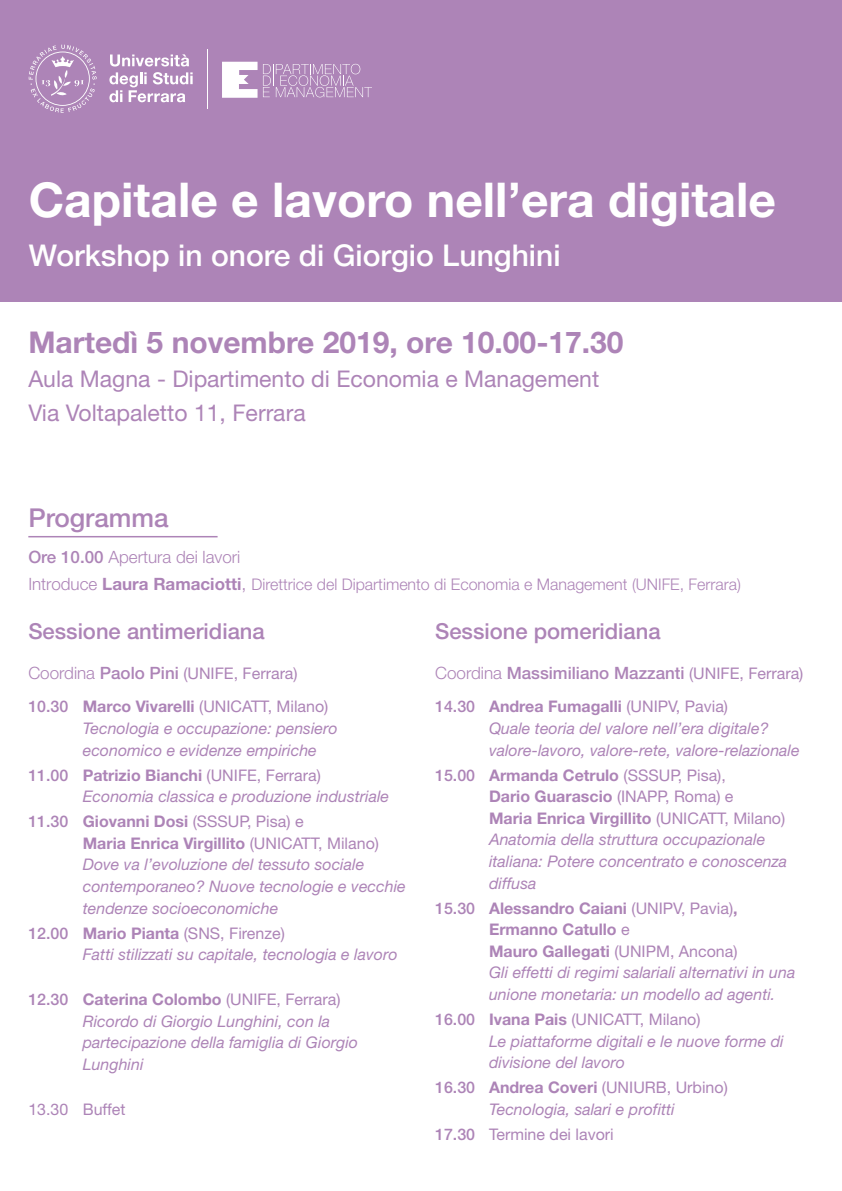
<style>
.page{position:relative;width:842px;height:1191px;background:#fff}
.page>*{position:absolute;margin:0;border:0;box-sizing:border-box;transform-origin:0 0}
.t1{font:700 48px "Helvetica Neue";color:#fff}
.t2{font:700 30px "Helvetica Neue";color:#ad84b7}
.t3{font:500 30px "Helvetica Neue";color:#fff}
.t4{font:500 26px "Helvetica Neue";color:#ad84b7}
.t5{font:23px "Helvetica Neue";color:#ad84b7}
.t6{font:500 22px "Helvetica Neue";color:#ad84b7}
.t7{font:500 17px "Helvetica Neue";color:#ad84b7}
.t8{font:300 17px "Helvetica Neue";color:#ad84b7}
.t9{font:italic 16px/21.6px "Helvetica Neue";color:#ad84b7}
.t10{font:700 16px "Helvetica Neue";color:#ad84b7}
.t11{font:16px "Helvetica Neue";color:#ad84b7}
.t12{font:300 16px "Helvetica Neue";color:#ad84b7}
.t13{font:500 16px "Helvetica Neue";color:#ad84b7}
.s1{font-weight:500}
.s2{font-size:17px}
.s3{font-weight:700;font-size:17px}
.s4{font-size:18px}
.s5{font-weight:300;font-size:17px}
.s6{font-weight:500;font-size:17px}
.s7{font-weight:300}
.s8{font-weight:400;font-size:16px}
.s9{font-weight:700;font-style:normal}
.s10{font-style:normal}
.s11{font-weight:400}
.s12{font-weight:700}
</style>
<div class="page">
<div style="left:0;top:0;width:842px;height:301px;background:#ad84b7"></div>
<svg style="left:109px;top:54px;width:84px;height:48px"></svg>
<hr style="left:207px;top:49px;width:1px;height:60px;background:#fff">
<svg style="left:29px;top:45px;width:68px;height:68px"></svg>
<svg style="left:222px;top:62px;width:150px;height:36px"></svg>
<hr style="left:28px;top:536px;width:190px;height:1px;background:#ad84b7">
<p class="t1" style="left:29px;top:170px;width:749px">Capitale e lavoro nell’era digitale</p>
<p class="t3" style="left:29px;top:237px;width:533px">Workshop in onore di Giorgio Lunghini</p>
<p class="t2" style="left:28px;top:324px;width:597px">Martedì 5 novembre 2019, ore 10.00-17.30</p>
<p class="t5" style="left:28px;top:365px;width:572px">Aula Magna - Dipartimento di Economia e Management</p>
<p class="t5" style="left:28px;top:399px;width:279px">Via Voltapaletto 11, Ferrara</p>
<p class="t4" style="left:28px;top:502px;width:142px">Programma</p>
<p class="t8" style="left:28px;top:546px;width:213px"><span class="s1">Ore 10.00</span> Apertura dei lavori</p>
<p class="t12" style="left:28px;top:574px;width:714px"><span class="s2">Introduce</span> <span class="s3">Laura Ramaciotti</span><span class="s4">,</span> Direttrice del Dipartimento di Economia e Management (UNIFE, Ferrara)</p>
<p class="t6" style="left:28px;top:618px;width:238px">Sessione antimeridiana</p>
<p class="t11" style="left:28px;top:664px;width:271px"><span class="s5">Coordina</span> <span class="s6">Paolo Pini</span> (UNIFE, Ferrara)</p>
<p class="t6" style="left:435px;top:618px;width:227px">Sessione pomeridiana</p>
<p class="t7" style="left:435px;top:663px;width:370px"><span class="s7">Coordina</span> Massimiliano Mazzanti <span class="s8">(UNIFE, Ferrara)</span></p>
<p class="t13" style="left:28px;top:697px;width:42px">10.30</p>
<p class="t13" style="left:28px;top:765px;width:42px">11.00</p>
<p class="t13" style="left:28px;top:812px;width:42px">11.30</p>
<p class="t13" style="left:28px;top:923px;width:42px">12.00</p>
<p class="t13" style="left:28px;top:990px;width:42px">12.30</p>
<p class="t11" style="left:28px;top:1099px;width:42px">13.30</p>
<p class="t9" style="left:83px;top:695px;width:256px"><span class="s9">Marco Vivarelli</span> <span class="s10">(UNICATT, Milano)<br></span>Tecnologia e occupazione: pensiero economico e evidenze empiriche</p>
<p class="t10" style="left:83px;top:765px;width:240px">Patrizio Bianchi <span class="s11">(UNIFE, Ferrara)</span></p>
<p class="t9" style="left:83px;top:785px;width:308px">Economia classica e produzione industriale</p>
<p class="t11" style="left:83px;top:812px;width:222px"><span class="s12">Giovanni Dosi</span> (SSSUP, Pisa) e</p>
<p class="t10" style="left:83px;top:833px;width:298px">Maria Enrica Virgillito <span class="s11">(UNICATT, Milano)</span></p>
<p class="t9" style="left:83px;top:853px;width:324px">Dove va l’evoluzione del tessuto sociale contemporaneo? Nuove tecnologie e vecchie tendenze socioeconomiche</p>
<p class="t11" style="left:83px;top:923px;width:204px"><span class="s12">Mario Pianta</span> (SNS, Firenze)</p>
<p class="t9" style="left:83px;top:943px;width:316px">Fatti stilizzati su capitale, tecnologia e lavoro</p>
<p class="t10" style="left:83px;top:989px;width:259px">Caterina Colombo <span class="s11">(UNIFE, Ferrara)</span></p>
<p class="t9" style="left:83px;top:1010px;width:277px">Ricordo di Giorgio Lunghini, con la partecipazione della famiglia di Giorgio<br>Lunghini</p>
<p class="t11" style="left:83px;top:1099px;width:44px">Buffet</p>
<p class="t13" style="left:435px;top:697px;width:42px">14.30</p>
<p class="t13" style="left:435px;top:765px;width:42px">15.00</p>
<p class="t13" style="left:435px;top:898px;width:42px">15.30</p>
<p class="t13" style="left:435px;top:1009px;width:42px">16.00</p>
<p class="t13" style="left:435px;top:1078px;width:42px">16.30</p>
<p class="t13" style="left:435px;top:1124px;width:42px">17.30</p>
<p class="t10" style="left:489px;top:696px;width:241px">Andrea Fumagalli <span class="s11">(UNIPV, Pavia)</span></p>
<p class="t9" style="left:489px;top:717px;width:281px">Quale teoria del valore nell’era digitale?</p>
<p class="t9" style="left:489px;top:738px;width:312px">valore-lavoro, valore-rete, valore-relazionale</p>
<p class="t10" style="left:489px;top:765px;width:238px">Armanda Cetrulo <span class="s11">(SSSUP, Pisa),</span></p>
<p class="t10" style="left:489px;top:786px;width:246px">Dario Guarascio <span class="s11">(INAPP, Roma) e</span></p>
<p class="t9" style="left:489px;top:807px;width:300px"><span class="s9">Maria Enrica Virgillito</span> <span class="s10">(UNICATT, Milano)<br></span>Anatomia della struttura occupazionale italiana: Potere concentrato e conoscenza diffusa</p>
<p class="t10" style="left:489px;top:898px;width:250px">Alessandro Caiani <span class="s11">(UNIPV, Pavia)</span>,</p>
<p class="t10" style="left:489px;top:919px;width:142px">Ermanno Catullo <span class="s11">e</span></p>
<p class="t10" style="left:489px;top:941px;width:250px">Mauro Gallegati <span class="s11">(UNIPM, Ancona)</span></p>
<p class="t9" style="left:489px;top:961px;width:308px">Gli effetti di regimi salariali alternativi in una unione monetaria: un modello ad agenti.</p>
<p class="t11" style="left:489px;top:1009px;width:213px"><span class="s12">Ivana Pais</span> (UNICATT, Milano)</p>
<p class="t9" style="left:489px;top:1029px;width:296px">Le piattaforme digitali e le nuove forme di divisione del lavoro</p>
<p class="t11" style="left:489px;top:1078px;width:240px"><span class="s12">Andrea Coveri</span> (UNIURB, Urbino)</p>
<p class="t9" style="left:489px;top:1098px;width:187px">Tecnologia, salari e profitti</p>
<p class="t11" style="left:489px;top:1124px;width:126px">Termine dei lavori</p>
</div>
